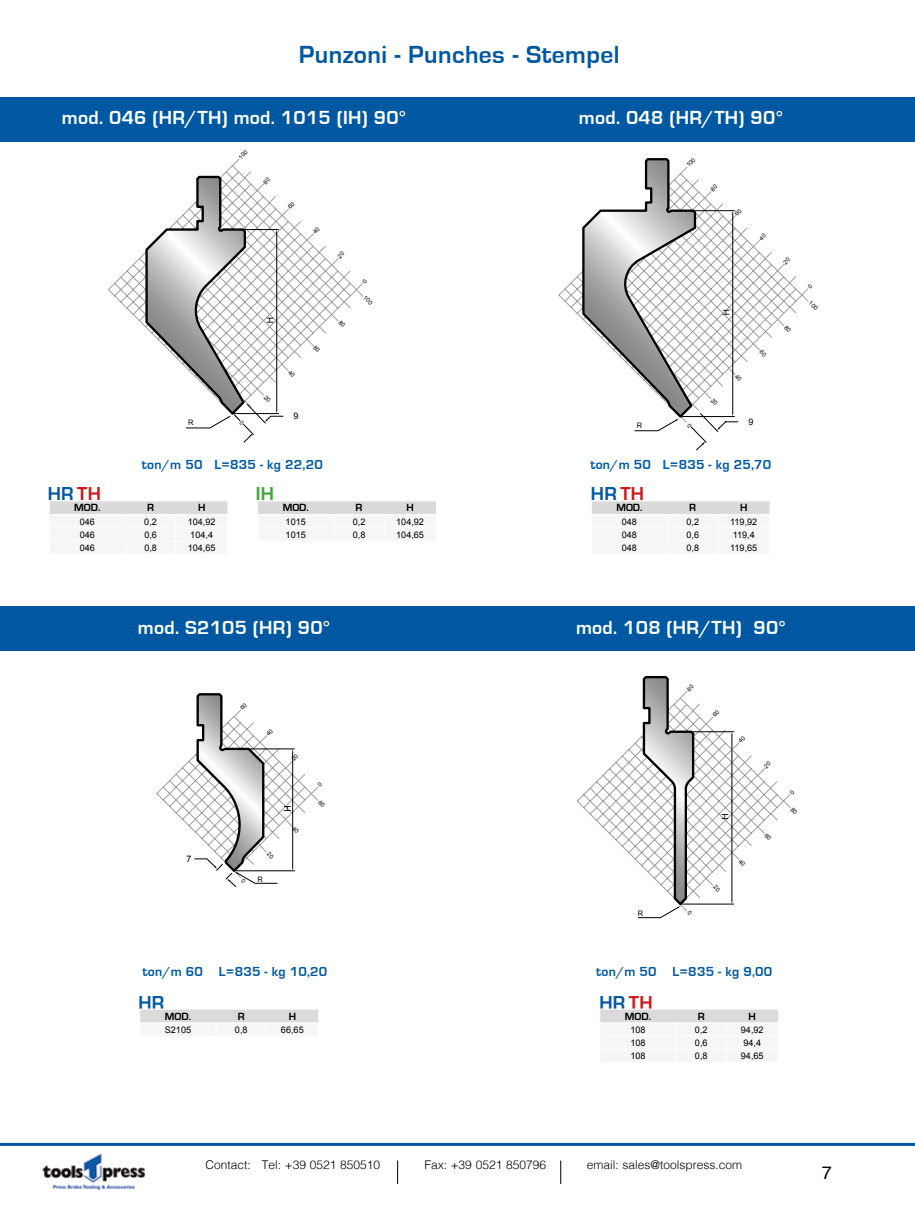
<style>
.page{position:relative;width:915px;height:1212px;background:#fff}
.page>*{position:absolute;margin:0;border:0;box-sizing:border-box;transform-origin:0 0}
.t1{font:700 25.5px "Eurostile";letter-spacing:.015em;color:#0058a2}
.t2{font:700 19.5px "Eurostile";letter-spacing:.015em;color:#fff}
.t3{font:700 19.35px "Eurostile";letter-spacing:.015em;color:#0058a2}
.t4{font:700 19.2px "Eurostile";color:#3fa535}
.t5{font:18px "Helvetica";color:#000}
.t6{font:700 13.5px "Eurostile";letter-spacing:.015em;color:#0058a2}
.t7{font:300 12px "Helvetica";color:#000}
.t8{font:700 10.8px "Eurostile";color:#000}
.t9{font:9.15px "Arial";color:#000}
.t10{font:9px "Arial";color:#000}
.t11{font:7.5px "Arial";color:#000}
.s1{color:#cd171a}
</style>
<div class="page">
<div style="left:0;top:97px;width:914px;height:45px;background:#0058a2"></div>
<div style="left:0;top:606px;width:914px;height:44px;background:#0058a2"></div>
<img style="left:42px;top:1154px;width:104px;height:36px">
<hr style="left:0;top:1143px;width:914px;height:3px;background:#0053a1">
<svg style="left:397px;top:1160px;width:1px;height:24px"></svg>
<svg style="left:560px;top:1160px;width:1px;height:24px"></svg>
<svg style="left:49px;top:501px;width:179px;height:13px"></svg>
<svg style="left:258px;top:501px;width:178px;height:13px"></svg>
<svg style="left:592px;top:501px;width:178px;height:13px"></svg>
<svg style="left:140px;top:1009px;width:178px;height:14px"></svg>
<svg style="left:600px;top:1009px;width:178px;height:14px"></svg>
<svg style="left:108px;top:253px;width:36px;height:73px"></svg>
<svg style="left:558px;top:272px;width:23px;height:46px"></svg>
<svg style="left:144px;top:158px;width:220px;height:285px"></svg>
<svg style="left:581px;top:158px;width:228px;height:293px"></svg>
<svg style="left:156px;top:693px;width:163px;height:194px"></svg>
<svg style="left:576px;top:676px;width:215px;height:242px"></svg>
<h1 class="t1" style="left:299px;top:41px;width:322px">Punzoni - Punches - Stempel</h1>
<h2 class="t2" style="left:62px;top:107px;width:345px">mod. 046 (HR/TH) mod. 1015 (IH) 90°</h2>
<h2 class="t2" style="left:578px;top:107px;width:205px">mod. 048 (HR/TH) 90°</h2>
<p class="t11" style="left:188px;top:417px;width:7px">R</p>
<p class="t10" style="left:293px;top:410px;width:7px">9</p>
<p class="t11" style="left:636px;top:420px;width:7px">R</p>
<p class="t10" style="left:748px;top:416px;width:7px">9</p>
<h3 class="t6" style="left:142px;top:457px;width:182px">ton/m 50 L=835 - kg 22,20</h3>
<h3 class="t6" style="left:590px;top:457px;width:182px">ton/m 50 L=835 - kg 25,70</h3>
<h3 class="t3" style="left:48px;top:483px;width:55px">HR <span class="s1">TH</span></h3>
<h3 class="t4" style="left:255px;top:484px;width:20px">IH</h3>
<h3 class="t3" style="left:590px;top:483px;width:55px">HR <span class="s1">TH</span></h3>
<p class="t8" style="left:74px;top:502px;width:28px">MOD.</p>
<p class="t8" style="left:147px;top:502px;width:8px">R</p>
<p class="t8" style="left:198px;top:502px;width:9px">H</p>
<p class="t9" style="left:80px;top:515px;width:17px">046</p>
<p class="t9" style="left:144px;top:515px;width:14px">0,2</p>
<p class="t9" style="left:188px;top:515px;width:29px">104,92</p>
<p class="t9" style="left:80px;top:528px;width:17px">046</p>
<p class="t9" style="left:144px;top:528px;width:14px">0,6</p>
<p class="t9" style="left:190px;top:528px;width:24px">104,4</p>
<p class="t9" style="left:80px;top:542px;width:17px">046</p>
<p class="t9" style="left:144px;top:542px;width:14px">0,8</p>
<p class="t9" style="left:188px;top:542px;width:29px">104,65</p>
<p class="t8" style="left:282px;top:502px;width:28px">MOD.</p>
<p class="t8" style="left:355px;top:502px;width:8px">R</p>
<p class="t8" style="left:406px;top:502px;width:9px">H</p>
<p class="t9" style="left:285px;top:515px;width:22px">1015</p>
<p class="t9" style="left:352px;top:515px;width:14px">0,2</p>
<p class="t9" style="left:396px;top:515px;width:29px">104,92</p>
<p class="t9" style="left:285px;top:528px;width:22px">1015</p>
<p class="t9" style="left:352px;top:528px;width:14px">0,8</p>
<p class="t9" style="left:396px;top:528px;width:29px">104,65</p>
<p class="t8" style="left:616px;top:502px;width:28px">MOD.</p>
<p class="t8" style="left:689px;top:502px;width:8px">R</p>
<p class="t8" style="left:739px;top:502px;width:9px">H</p>
<p class="t9" style="left:621px;top:515px;width:17px">048</p>
<p class="t9" style="left:686px;top:515px;width:14px">0,2</p>
<p class="t9" style="left:730px;top:515px;width:29px">119,92</p>
<p class="t9" style="left:621px;top:528px;width:17px">048</p>
<p class="t9" style="left:686px;top:528px;width:14px">0,6</p>
<p class="t9" style="left:732px;top:528px;width:24px">119,4</p>
<p class="t9" style="left:621px;top:542px;width:17px">048</p>
<p class="t9" style="left:686px;top:542px;width:14px">0,8</p>
<p class="t9" style="left:730px;top:542px;width:29px">119,65</p>
<h2 class="t2" style="left:138px;top:616px;width:194px">mod. S2105 (HR) 90°</h2>
<h2 class="t2" style="left:576px;top:616px;width:211px">mod. 108 (HR/TH) 90°</h2>
<p class="t10" style="left:186px;top:853px;width:7px">7</p>
<p class="t11" style="left:257px;top:874px;width:7px">R</p>
<h3 class="t6" style="left:142px;top:965px;width:186px">ton/m 60 L=835 - kg 10,20</h3>
<h3 class="t3" style="left:138px;top:992px;width:27px">HR</h3>
<p class="t8" style="left:165px;top:1010px;width:28px">MOD.</p>
<p class="t8" style="left:238px;top:1010px;width:8px">R</p>
<p class="t8" style="left:288px;top:1010px;width:9px">H</p>
<p class="t9" style="left:165px;top:1023px;width:28px">S2105</p>
<p class="t9" style="left:235px;top:1023px;width:14px">0,8</p>
<p class="t9" style="left:281px;top:1023px;width:24px">66,65</p>
<p class="t11" style="left:637px;top:909px;width:7px">R</p>
<h3 class="t6" style="left:596px;top:965px;width:178px">ton/m 50 L=835 - kg 9,00</h3>
<h3 class="t3" style="left:599px;top:992px;width:55px">HR <span class="s1">TH</span></h3>
<p class="t8" style="left:624px;top:1010px;width:28px">MOD.</p>
<p class="t8" style="left:697px;top:1010px;width:8px">R</p>
<p class="t8" style="left:748px;top:1010px;width:9px">H</p>
<p class="t9" style="left:630px;top:1023px;width:17px">108</p>
<p class="t9" style="left:694px;top:1023px;width:14px">0,2</p>
<p class="t9" style="left:740px;top:1023px;width:24px">94,92</p>
<p class="t9" style="left:630px;top:1037px;width:17px">108</p>
<p class="t9" style="left:694px;top:1037px;width:14px">0,6</p>
<p class="t9" style="left:743px;top:1037px;width:19px">94,4</p>
<p class="t9" style="left:630px;top:1050px;width:17px">108</p>
<p class="t9" style="left:694px;top:1050px;width:14px">0,8</p>
<p class="t9" style="left:740px;top:1050px;width:24px">94,65</p>
<h3 class="t7" style="left:205px;top:1155px;width:176px">Contact: Tel: +39 0521 850510</h3>
<h3 class="t7" style="left:424px;top:1155px;width:123px">Fax: +39 0521 850796</h3>
<h3 class="t7" style="left:586px;top:1155px;width:157px">email: sales@toolspress.com</h3>
<h3 class="t5" style="left:821px;top:1159px;width:12px">7</h3>
</div>
